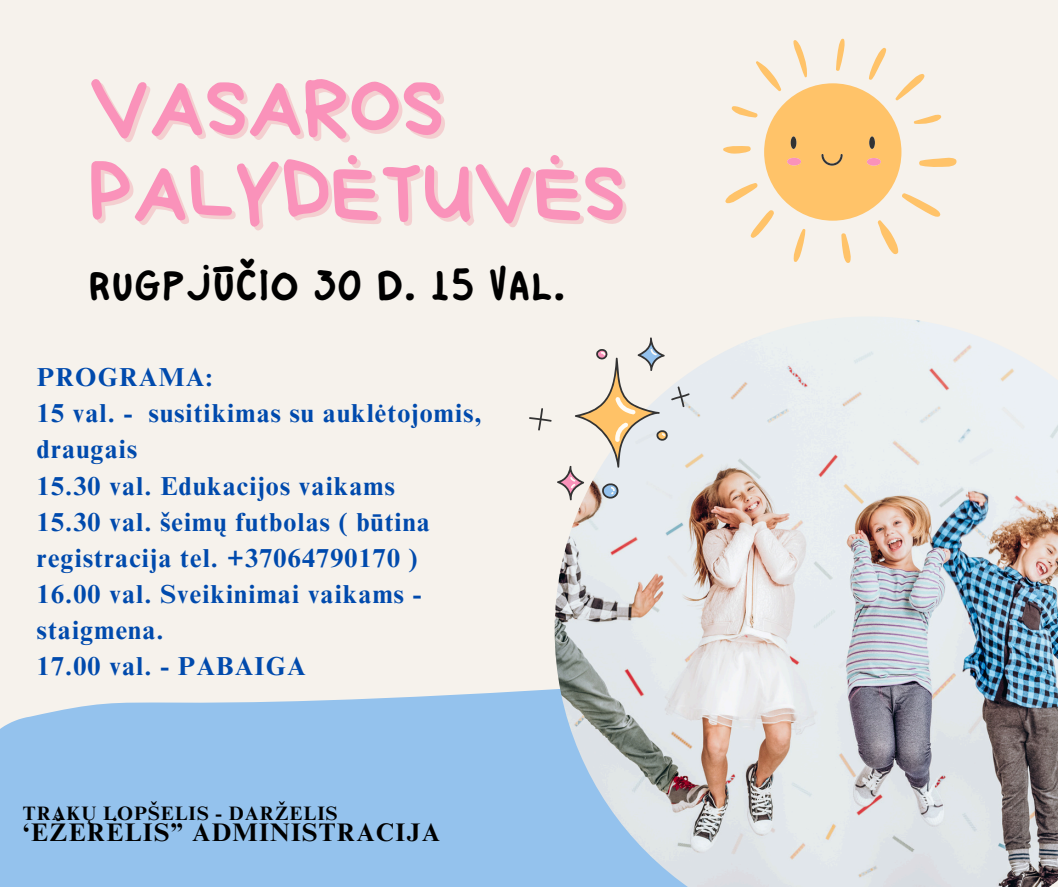
<style>
.page{position:relative;width:1058px;height:887px;background:#fff}
.page>*{position:absolute;margin:0;border:0;box-sizing:border-box;transform-origin:0 0}
.t1{font:85.2px "Bryndan Write";color:#fa92ba}
.t2{font:44.55px "NF One Little Font Bold";letter-spacing:.045em;color:#000}
.t3{font:700 25.95px/36px "Times NRMT Pro";letter-spacing:.045em;color:#004aad}
.t4{font:700 25.35px "Times NRMT Pro";letter-spacing:.05em;color:#000}
.t5{font:700 19.35px "Times NRMT Pro";letter-spacing:.05em;color:#000}
</style>
<div class="page">
<div style="left:0;top:0;width:1058px;height:886px;background:#f6f2ec"></div>
<div style="left:0;top:689px;width:554px;height:197px;background:#94c2ed"></div>
<img style="left:554px;top:317px;width:504px;height:569px">
<svg style="left:723px;top:38px;width:234px;height:225px"></svg>
<svg style="left:529px;top:337px;width:160px;height:163px"></svg>
<p class="t1" style="left:89px;top:65px;width:356px">VASAROS</p>
<h2 class="t1" style="left:89px;top:150px;width:538px">PALYDĖTUVĖS</h2>
<p class="t2" style="left:89px;top:258px;width:478px">RUGPJŪČIO 30 D. 15 VAL.</p>
<p class="t3" style="left:37px;top:363px;width:177px">PROGRAMA:</p>
<p class="t3" style="left:37px;top:399px;width:446px">15 val. - susitikimas su auklėtojomis, draugais</p>
<p class="t3" style="left:37px;top:471px;width:359px">15.30 val. Edukacijos vaikams</p>
<p class="t3" style="left:37px;top:507px;width:394px">15.30 val. šeimų futbolas ( būtina registracija tel. +37064790170 )</p>
<p class="t3" style="left:37px;top:579px;width:386px">16.00 val. Sveikinimai vaikams - staigmena.</p>
<p class="t3" style="left:37px;top:651px;width:270px">17.00 val. - PABAIGA</p>
<p class="t5" style="left:23px;top:806px;width:316px">TRAKŲ LOPŠELIS - DARŽELIS</p>
<p class="t4" style="left:23px;top:823px;width:419px">‘EŽERĖLIS” ADMINISTRACIJA</p>
</div>
